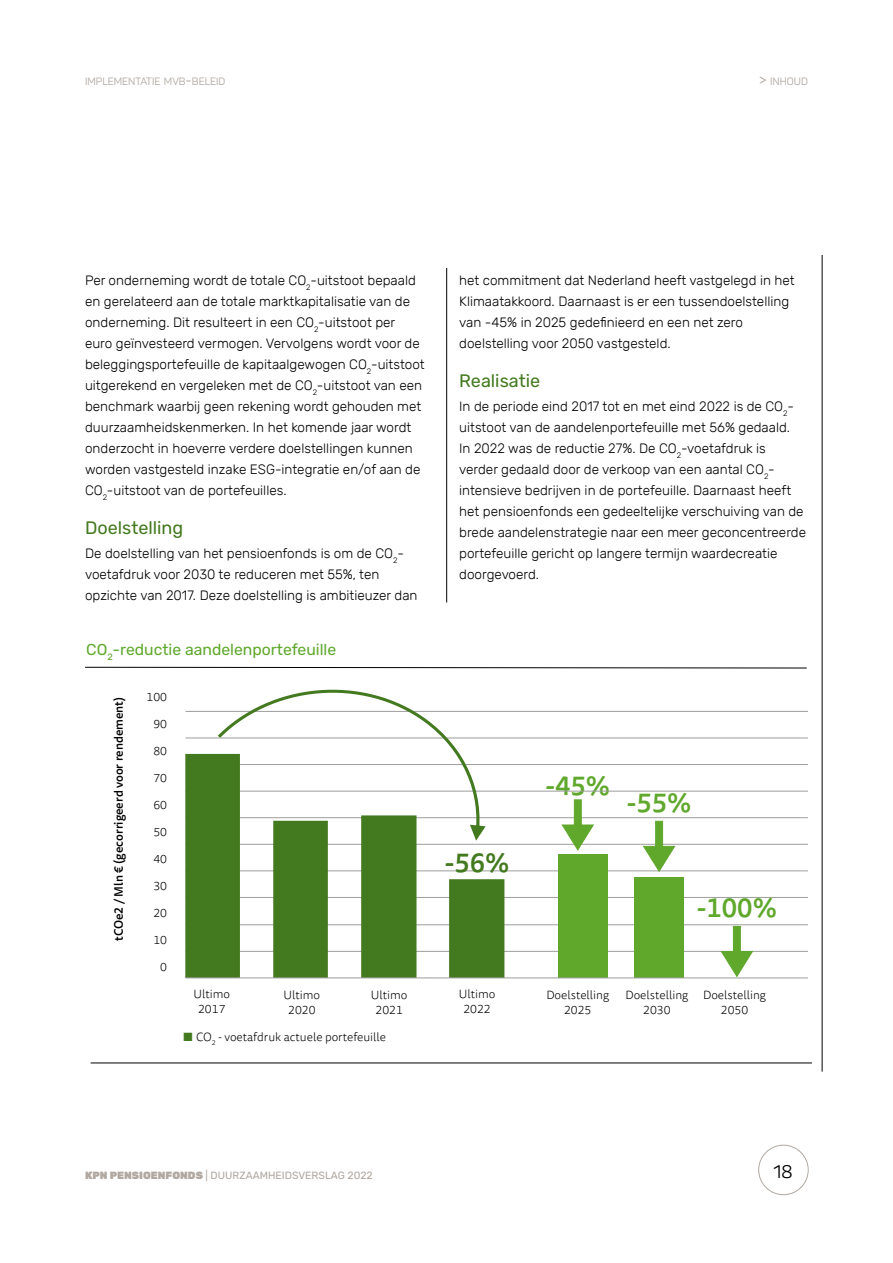
<style>
.page{position:relative;width:893px;height:1263px;background:#fff}
.page>*{position:absolute;margin:0;border:0;box-sizing:border-box;transform-origin:0 0}
.t1{font:500 27px "Tisa Sans Pro";color:#5fa82c}
.t2{font:500 27px "Tisa Sans Pro";color:#447a1f}
.t3{font:18px "Rubik";color:#447a1f}
.t4{font:18px "Panton";color:#000}
.t5{font:15.75px "Rubik";color:#5fa82c}
.t6{font:300 13.5px/21px "Rubik";color:#000}
.t7{font:300 12px/15px "Tisa Sans Pro";color:#000;text-align:center}
.t8{font:500 12px "Tisa Sans Pro";color:#000}
.t9{font:10.5px "Rubik";color:#b0a8a1}
.t10{font:10.5px "Panton";color:#b0a8a1}
.s1{font-size:15px}
.s2{color:#447a1f}
.s3{font-weight:900}
</style>
<div class="page">
<div style="left:758px;top:1145px;width:50px;height:50px;border:1px solid #b0a8a1;border-radius:50%"></div>
<hr style="left:822px;top:255px;width:1px;height:816px;background:#000">
<hr style="left:446px;top:268px;width:1px;height:334px;background:#000">
<svg style="left:85px;top:667px;width:722px;height:1px"></svg>
<hr style="left:186px;top:711px;width:622px;height:1px;background:#9d9d9c">
<hr style="left:186px;top:738px;width:622px;height:1px;background:#9d9d9c">
<hr style="left:186px;top:764px;width:622px;height:1px;background:#9d9d9c">
<hr style="left:186px;top:791px;width:622px;height:1px;background:#9d9d9c">
<hr style="left:186px;top:817px;width:622px;height:1px;background:#9d9d9c">
<hr style="left:186px;top:844px;width:622px;height:1px;background:#9d9d9c">
<hr style="left:186px;top:871px;width:622px;height:1px;background:#9d9d9c">
<hr style="left:186px;top:897px;width:622px;height:1px;background:#9d9d9c">
<hr style="left:186px;top:924px;width:622px;height:1px;background:#9d9d9c">
<hr style="left:186px;top:951px;width:622px;height:1px;background:#9d9d9c">
<div style="left:558px;top:855px;width:50px;height:123px;background:#5fa82c"></div>
<div style="left:634px;top:877px;width:50px;height:101px;background:#5fa82c"></div>
<svg style="left:185px;top:754px;width:319px;height:224px;fill:#447a1f"></svg>
<hr style="left:186px;top:978px;width:622px;height:1px;background:#9d9d9c">
<svg style="left:218px;top:690px;width:268px;height:151px"></svg>
<svg style="left:561px;top:799px;width:34px;height:52px"></svg>
<svg style="left:643px;top:820px;width:33px;height:52px"></svg>
<hr style="left:91px;top:1063px;width:721px;height:1px;background:#000">
<svg style="left:720px;top:926px;width:34px;height:52px"></svg>
<p class="t10" style="left:85px;top:75px;width:142px">IMPLEMENTATIE MVB<span class="s1">-</span>BELEID</p>
<p class="t10" style="left:759px;top:75px;width:50px"><span class="s1">&gt;</span> INHOUD</p>
<p class="t6" style="left:85px;top:270px;width:341px">Per onderneming wordt de totale CO<sub>2</sub>-uitstoot bepaald en gerelateerd aan de totale marktkapitalisatie van de onderneming. Dit resulteert in een CO<sub>2</sub>-uitstoot per euro geïnvesteerd vermogen. Vervolgens wordt voor de beleggingsportefeuille de kapitaalgewogen CO<sub>2</sub>-uitstoot uitgerekend en vergeleken met de CO<sub>2</sub>-uitstoot van een benchmark waarbij geen rekening wordt gehouden met duurzaamheidskenmerken. In het komende jaar wordt onderzocht in hoeverre verdere doelstellingen kunnen worden vastgesteld inzake ESG-integratie en/of aan de CO<sub>2</sub>-uitstoot van de portefeuilles.</p>
<h2 class="t3" style="left:85px;top:518px;width:100px">Doelstelling</h2>
<p class="t6" style="left:85px;top:543px;width:334px">De doelstelling van het pensioenfonds is om de CO<sub>2</sub>- voetafdruk voor 2030 te reduceren met 55%, ten opzichte van 2017. Deze doelstelling is ambitieuzer dan</p>
<p class="t5" style="left:86px;top:641px;width:251px">CO<sub>2</sub>-reductie aandelenportefeuille</p>
<p class="t8" style="left:110px;top:941px;width:246px;rotate:-90deg">tCOe2 / Mln € (gecorrigeerd voor rendement)</p>
<p class="t7" style="left:147px;top:689px;width:22px">100</p>
<p class="t7" style="left:153px;top:716px;width:15px">90</p>
<p class="t7" style="left:153px;top:743px;width:15px">80</p>
<p class="t7" style="left:153px;top:770px;width:15px">70</p>
<p class="t7" style="left:153px;top:797px;width:15px">60</p>
<p class="t7" style="left:153px;top:824px;width:15px">50</p>
<p class="t7" style="left:153px;top:851px;width:15px">40</p>
<p class="t7" style="left:153px;top:878px;width:15px">30</p>
<p class="t7" style="left:153px;top:905px;width:15px">20</p>
<p class="t7" style="left:153px;top:932px;width:15px">10</p>
<p class="t7" style="left:160px;top:959px;width:8px">0</p>
<p class="t6" style="left:459px;top:270px;width:337px">het commitment dat Nederland heeft vastgelegd in het Klimaatakkoord. Daarnaast is er een tussendoelstelling van -45% in 2025 gedefinieerd en een net zero doelstelling voor 2050 vastgesteld.</p>
<h2 class="t3" style="left:459px;top:371px;width:82px">Realisatie</h2>
<p class="t6" style="left:459px;top:396px;width:348px">In de periode eind 2017 tot en met eind 2022 is de CO<sub>2</sub>- uitstoot van de aandelenportefeuille met 56% gedaald.<br>In 2022 was de reductie 27%. De CO<sub>2</sub>-voetafdruk is verder gedaald door de verkoop van een aantal CO<sub>2</sub>- intensieve bedrijven in de portefeuille. Daarnaast heeft het pensioenfonds een gedeeltelijke verschuiving van de brede aandelenstrategie naar een meer geconcentreerde portefeuille gericht op langere termijn waardecreatie doorgevoerd.</p>
<h1 class="t2" style="left:445px;top:844px;width:66px">-56%</h1>
<h1 class="t1" style="left:545px;top:767px;width:66px">-45%</h1>
<h1 class="t1" style="left:627px;top:784px;width:66px">-55%</h1>
<h1 class="t1" style="left:697px;top:888px;width:82px">-100%</h1>
<p class="t7" style="left:193px;top:987px;width:38px">Ultimo<br>2017</p>
<p class="t7" style="left:546px;top:988px;width:64px">Doelstelling<br>2025</p>
<p class="t7" style="left:625px;top:988px;width:64px">Doelstelling<br>2030</p>
<p class="t7" style="left:703px;top:988px;width:64px">Doelstelling<br>2050</p>
<p class="t7" style="left:283px;top:988px;width:38px">Ultimo<br>2020</p>
<p class="t7" style="left:371px;top:988px;width:38px">Ultimo<br>2021</p>
<p class="t7" style="left:459px;top:987px;width:38px">Ultimo<br>2022</p>
<p class="t7" style="left:184px;top:1030px;width:204px"><span class="s2">■</span> CO<sub>2</sub> - voetafdruk actuele portefeuille</p>
<p class="t9" style="left:85px;top:1170px;width:289px"><span class="s3">KPN PENSIOENFONDS</span> | DUURZAAMHEIDSVERSLAG 2022</p>
<h2 class="t4" style="left:773px;top:1161px;width:21px">18</h2>
</div>
